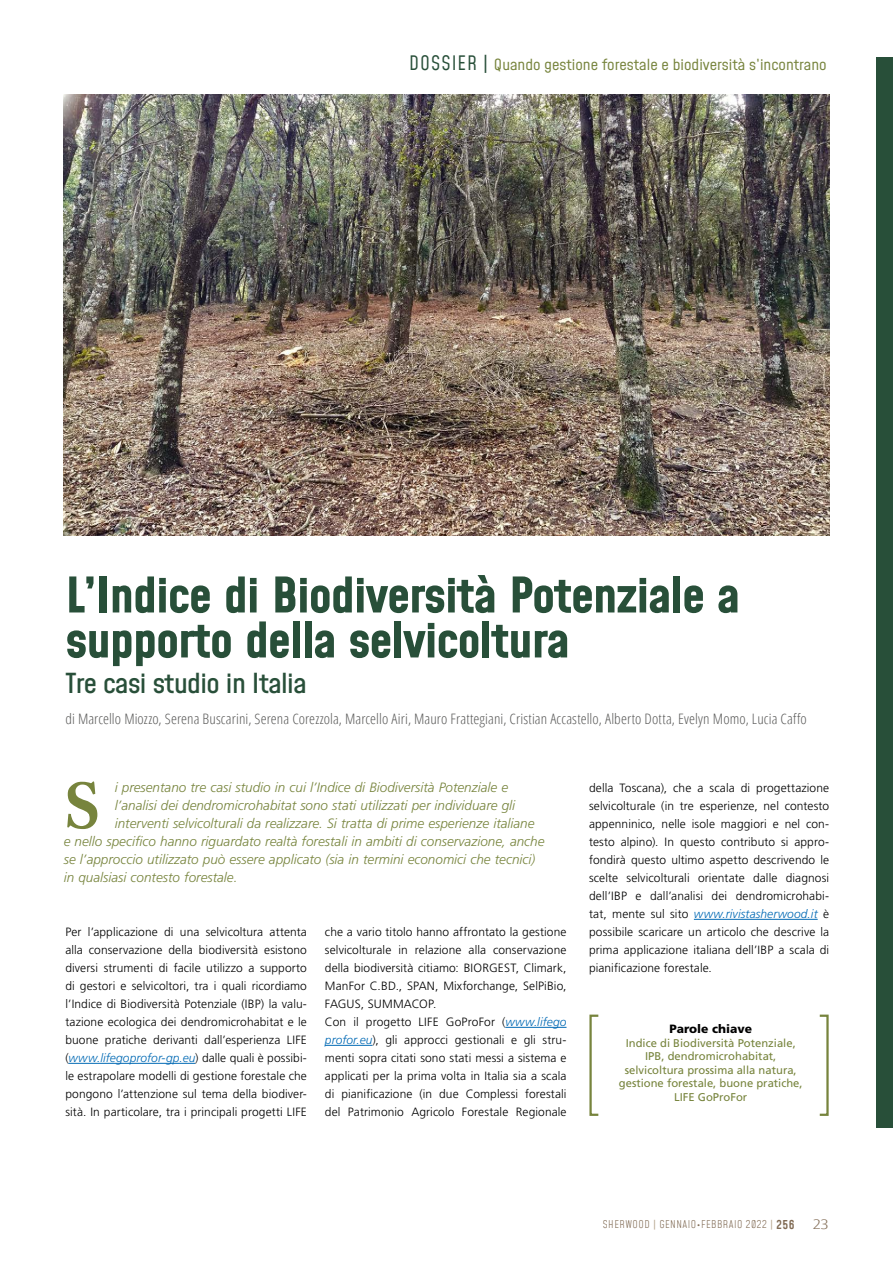
<style>
.page{position:relative;width:893px;height:1263px;background:#fff}
.page>*{position:absolute;margin:0;border:0;box-sizing:border-box;transform-origin:0 0}
.t1{font:700 64.2px "Adobe Caslon Pro";color:#77843d}
.t2{font:700 48px/45px "Mohave";letter-spacing:-.02em;color:#284f39;scale:1.1 1}
.t3{font:500 27px "Mohave";letter-spacing:-.02em;color:#284f39;scale:1.1 1}
.t4{font:15px "Mohave";color:#77843d;scale:1.1 1}
.t5{font:300 14.4px "Open Sans Condensed";letter-spacing:.005em;color:#575756;scale:1.05 1}
.t6{font:italic 300 13.5px "Frutiger LT Std";color:#77843d}
.t7{font:300 13.5px "Open Sans Condensed";color:#806a53;scale:1.5 1}
.t8{font:300 12px/18px "Frutiger LT Std";letter-spacing:.01em;color:#000;text-align:justify}
.t9{font:900 12px "Frutiger LT Std";color:#000}
.t10{font:11.25px/13.5px "Frutiger LT Std";color:#77843d;text-align:center}
.t11{font:300 10.5px "Mohave";letter-spacing:.05em;color:#806a53}
.s1{font-size:19.5px;color:#284f39}
.s2{font-style:italic;color:#0069b4}
.s3{font-weight:400;color:#b5a38b}
.s4{font-weight:600;font-size:12px}
</style>
<div class="page">
<div style="left:876px;top:57px;width:17px;height:1070px;background:#284f39"></div>
<hr style="left:68px;top:1063px;width:127px;height:1px;background:#0069b4">
<hr style="left:505px;top:1027px;width:62px;height:1px;background:#0069b4">
<hr style="left:325px;top:1045px;width:47px;height:1px;background:#0069b4">
<img style="left:64px;top:95px;width:766px;height:441px">
<div style="left:589px;top:1014px;width:10px;height:102px;border:2px solid #77843d"></div>
<div style="left:819px;top:1014px;width:10px;height:102px;border:2px solid #77843d"></div>
<hr style="left:694px;top:919px;width:124px;height:1px;background:#0069b4">
<p class="t4" style="left:409px;top:55px;width:381px"><span class="s1">DOSSIER |</span> Quando gestione forestale e biodiversità s’incontrano</p>
<h2 class="t2" style="left:65px;top:576px;width:615px">L’Indice di Biodiversità Potenziale a supporto della selvicoltura</h2>
<h3 class="t3" style="left:65px;top:667px;width:221px">Tre casi studio in Italia</h3>
<p class="t5" style="left:65px;top:709px;width:708px">di Marcello Miozzo, Serena Buscarini, Serena Corezzola, Marcello Airi, Mauro Frattegiani, Cristian Accastello, Alberto Dotta, Evelyn Momo, Lucia Caffo</p>
<h1 class="t1" style="left:64px;top:768px;width:38px">S</h1>
<p class="t6" style="left:115px;top:780px;width:395px">i presentano tre casi studio in cui l’Indice di Biodiversità Potenziale e</p>
<p class="t6" style="left:115px;top:798px;width:402px">l’analisi dei dendromicrohabitat sono stati utilizzati per individuare gli</p>
<p class="t6" style="left:115px;top:816px;width:421px">interventi selvicolturali da realizzare. Si tratta di prime esperienze italiane</p>
<p class="t6" style="left:64px;top:834px;width:482px">e nello specifico hanno riguardato realtà forestali in ambiti di conservazione, anche</p>
<p class="t6" style="left:64px;top:852px;width:473px">se l’approccio utilizzato può essere applicato (sia in termini economici che tecnici)</p>
<p class="t6" style="left:64px;top:870px;width:175px">in qualsiasi contesto forestale.</p>
<p class="t8" style="left:65px;top:923px;width:243px">Per l’applicazione di una selvicoltura attenta alla conservazione della biodiversità esistono diversi strumenti di facile utilizzo a supporto di gestori e selvicoltori, tra i quali ricordiamo l’Indice di Biodiversità Potenziale (IBP) la valu&shy;tazione ecologica dei dendromicrohabitat e le buone pratiche derivanti dall’esperienza LIFE (<span class="s2">www.lifegoprofor-gp.eu</span>) dalle quali è possibi&shy;le estrapolare modelli di gestione forestale che pongono l’attenzione sul tema della biodiver&shy;sità. In particolare, tra i principali progetti LIFE</p>
<p class="t8" style="left:325px;top:923px;width:243px;text-align:left">che a vario titolo hanno affrontato la gestione selvicolturale in relazione alla conservazione della biodiversità citiamo: BIORGEST, Climark, ManFor C.BD., SPAN, Mixforchange, SelPiBio, FAGUS, SUMMACOP.<br>Con il progetto LIFE GoProFor (<span class="s2">www.lifego profor.eu</span>), gli approcci gestionali e gli stru&shy;menti sopra citati sono stati messi a sistema e applicati per la prima volta in Italia sia a scala di pianificazione (in due Complessi forestali del Patrimonio Agricolo Forestale Regionale</p>
<p class="t8" style="left:589px;top:779px;width:242px">della Toscana), che a scala di progettazione selvicolturale (in tre esperienze, nel contesto appenninico, nelle isole maggiori e nel con&shy;testo alpino). In questo contributo si appro&shy;fondirà questo ultimo aspetto descrivendo le scelte selvicolturali orientate dalle diagnosi dell’IBP e dall’analisi dei dendromicrohabi&shy;tat, mente sul sito <span class="s2">www.rivistasherwood.it</span> è possibile scaricare un articolo che descrive la prima applicazione italiana dell’IBP a scala di pianificazione forestale.</p>
<p class="t9" style="left:669px;top:1022px;width:84px">Parole chiave</p>
<p class="t10" style="left:619px;top:1036px;width:185px">Indice di Biodiversità Potenziale,<br>IPB, dendromicrohabitat, selvicoltura prossima alla natura, gestione forestale, buone pratiche,<br>LIFE GoProFor</p>
<p class="t11" style="left:603px;top:1218px;width:193px">SHERWOOD <span class="s3">|</span> GENNAIO•FEBBRAIO 2022 <span class="s3">|</span> <span class="s4">256</span></p>
<p class="t7" style="left:813px;top:1215px;width:12px">23</p>
</div>
